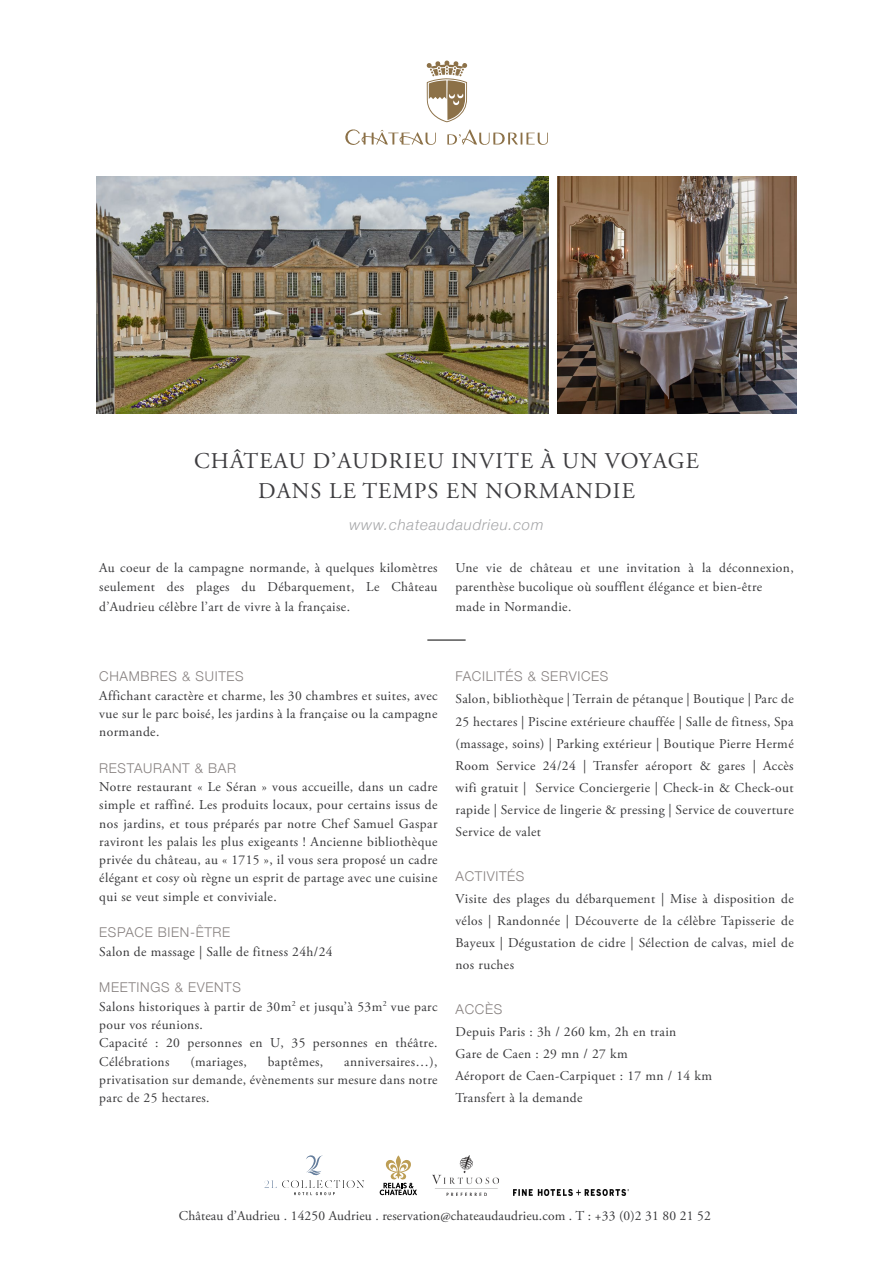
<style>
.page{position:relative;width:893px;height:1263px;background:#fff}
.page>*{position:absolute;margin:0;border:0;box-sizing:border-box;transform-origin:0 0}
.t1{font:22.5px/30px "Adobe Garamond Pro";letter-spacing:.05em;color:#3e3d40;text-align:center}
.t2{font:italic 300 15px "Helvetica Neue";letter-spacing:.05em;color:#a5a6a8}
.t3{font:13.5px/18.3px "Adobe Garamond Pro";letter-spacing:.03em;color:#373739;text-align:justify}
.t4{font:300 13.5px "Helvetica Neue";letter-spacing:.05em;color:#878180}
.t5{font:13.5px "Adobe Garamond Pro";letter-spacing:.01em;color:#373739}
</style>
<div class="page">
<svg style="left:447px;top:129px;width:101px;height:16px"></svg>
<svg style="left:345px;top:129px;width:91px;height:16px"></svg>
<svg style="left:427px;top:61px;width:40px;height:61px"></svg>
<img style="left:97px;top:177px;width:452px;height:236px">
<img style="left:557px;top:177px;width:239px;height:236px">
<hr style="left:427px;top:640px;width:39px;height:1px;background:#000">
<img style="left:514px;top:1189px;width:115px;height:6px">
<svg style="left:380px;top:1155px;width:37px;height:40px"></svg>
<img style="left:432px;top:1155px;width:66px;height:40px">
<svg style="left:264px;top:1155px;width:100px;height:40px"></svg>
<h1 class="t1" style="left:194px;top:447px;width:506px">CHÂTEAU D’AUDRIEU INVITE À UN VOYAGE<br>DANS LE TEMPS EN NORMANDIE</h1>
<p class="t2" style="left:349px;top:512px;width:196px">www.chateaudaudrieu.com</p>
<p class="t3" style="left:99px;top:558px;width:340px;line-height:19.5px">Au coeur de la campagne normande, à quelques kilomètres seulement des plages du Débarquement, Le Château d’Audrieu célèbre l’art de vivre à la française.</p>
<p class="t3" style="left:455px;top:558px;width:340px;line-height:19.5px;text-align:left">Une vie de château et une invitation à la déconnexion, parenthèse bucolique où soufflent élégance et bien-être made in Normandie.</p>
<p class="t4" style="left:99px;top:665px;width:146px">CHAMBRES &amp; SUITES</p>
<p class="t3" style="left:99px;top:686px;width:340px">Affichant caractère et charme, les 30 chambres et suites, avec vue sur le parc boisé, les jardins à la française ou la campagne normande.</p>
<p class="t4" style="left:99px;top:757px;width:138px">RESTAURANT &amp; BAR</p>
<p class="t3" style="left:99px;top:778px;width:340px">Notre restaurant « Le Séran » vous accueille, dans un cadre simple et raffiné. Les produits locaux, pour certains issus de nos jardins, et tous préparés par notre Chef Samuel Gaspar raviront les palais les plus exigeants ! Ancienne bibliothèque privée du château, au « 1715 », il vous sera proposé un cadre élégant et cosy où règne un esprit de partage avec une cuisine qui se veut simple et conviviale.</p>
<p class="t4" style="left:99px;top:922px;width:132px">ESPACE BIEN-ÊTRE</p>
<p class="t3" style="left:99px;top:943px;width:235px">Salon de massage | Salle de fitness 24h/24</p>
<p class="t4" style="left:99px;top:976px;width:143px">MEETINGS &amp; EVENTS</p>
<p class="t3" style="left:99px;top:997px;width:340px;text-align:left">Salons historiques à partir de 30m<sup>2</sup> et jusqu’à 53m<sup>2</sup> vue parc pour vos réunions.<br>Capacité : 20 personnes en U, 35 personnes en théâtre.<br>Célébrations</p>
<p class="t3" style="left:190px;top:1052px;width:58px">(mariages,</p>
<p class="t3" style="left:268px;top:1052px;width:57px">baptêmes,</p>
<p class="t3" style="left:99px;top:1052px;width:340px;text-indent:245px">anniversaires…), privatisation sur demande, évènements sur mesure dans notre parc de 25 hectares.</p>
<p class="t4" style="left:455px;top:665px;width:154px">FACILITÉS &amp; SERVICES</p>
<p class="t3" style="left:455px;top:688px;width:340px;line-height:22.2px">Salon, bibliothèque | Terrain de pétanque | Boutique | Parc de 25 hectares | Piscine extérieure chauffée | Salle de fitness, Spa (massage, soins) | Parking extérieur | Boutique Pierre Hermé Room Service 24/24 | Transfer aéroport &amp; gares | Accès wifi gratuit | Service Conciergerie | Check-in &amp; Check-out rapide | Service de lingerie &amp; pressing | Service de couverture Service de valet</p>
<p class="t4" style="left:455px;top:865px;width:70px">ACTIVITÉS</p>
<p class="t3" style="left:455px;top:888px;width:340px;line-height:22.2px">Visite des plages du débarquement | Mise à disposition de vélos | Randonnée | Découverte de la célèbre Tapisserie de Bayeux | Dégustation de cidre | Sélection de calvas, miel de nos ruches</p>
<p class="t4" style="left:455px;top:998px;width:48px">ACCÈS</p>
<p class="t3" style="left:455px;top:1021px;width:258px;line-height:22.2px;text-align:left">Depuis Paris : 3h / 260 km, 2h en train<br>Gare de Caen : 29 mn / 27 km<br>Aéroport de Caen-Carpiquet : 17 mn / 14 km<br>Transfert à la demande</p>
<p class="t5" style="left:179px;top:1208px;width:533px">Château d’Audrieu . 14250 Audrieu . reservation@chateaudaudrieu.com . T : +33 (0)2 31 80 21 52</p>
</div>
